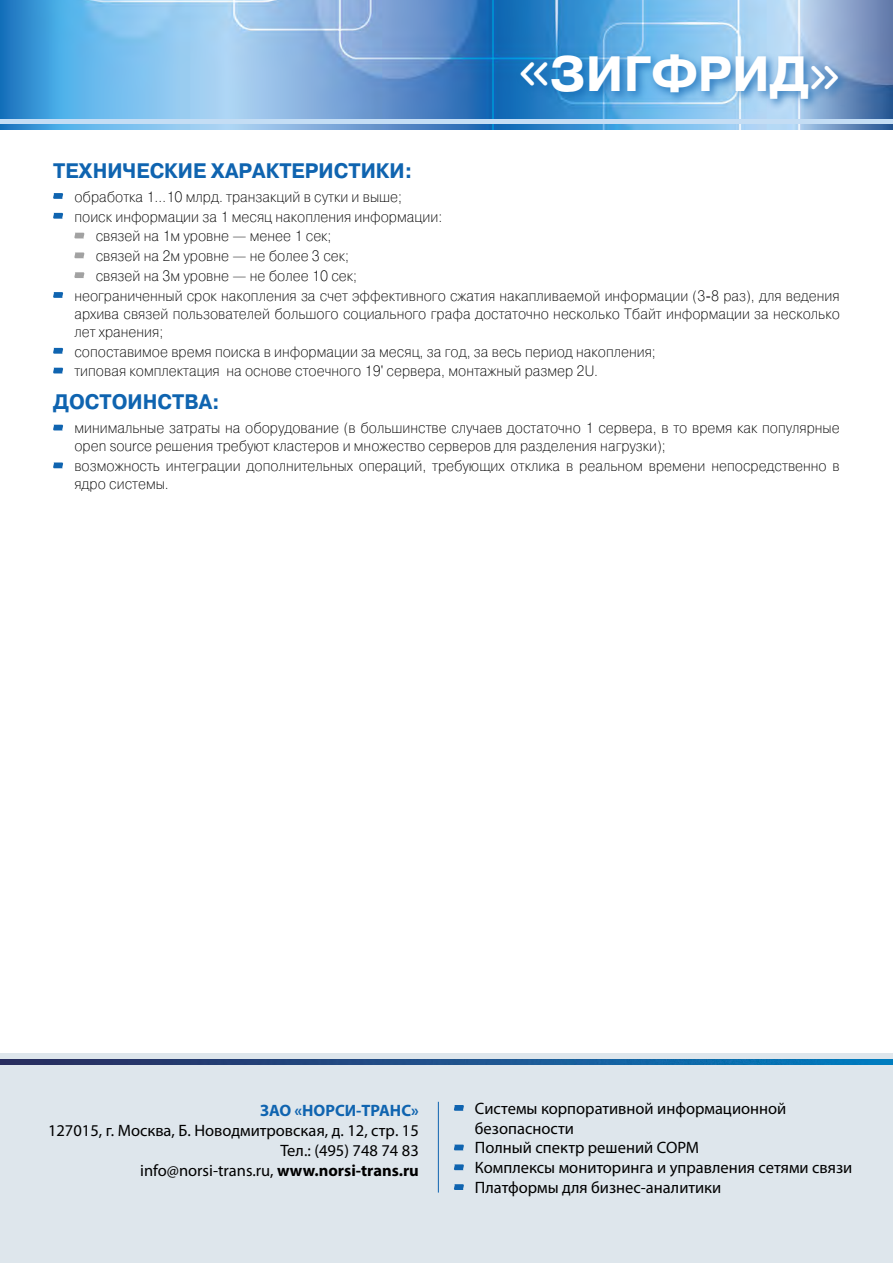
<style>
.page{position:relative;width:893px;height:1263px;background:#fff}
.page>*{position:absolute;margin:0;border:0;box-sizing:border-box;transform-origin:0 0}
.t1{font:700 49.5px "Pragmatica C";color:#fff}
.t2{font:700 21px "Pragmatica C";color:#0f64b0;scale:.95 1}
.t3{font:16.5px/19.8px "Myriad Pro";color:#000}
.t4{font:700 16.5px "Myriad Pro";color:#0f64b0}
.t5{font:15px/18px "Pragmatica Light C";color:#000;scale:.95 1}
.s1{font-family:"Chevin Pro";font-weight:500}
.s2{font-weight:700}
</style>
<div class="page">
<div style="left:0;top:1053px;width:893px;height:210px;background:#dee6ec"></div>
<img style="left:0;top:1060px;width:893px;height:4px">
<svg style="left:454px;top:1105px;width:10px;height:6px"></svg>
<svg style="left:454px;top:1144px;width:10px;height:6px"></svg>
<svg style="left:454px;top:1164px;width:10px;height:6px"></svg>
<svg style="left:454px;top:1184px;width:10px;height:6px"></svg>
<hr style="left:438px;top:1102px;width:1px;height:90px;background:#0f64b0">
<img style="left:0;top:0;width:893px;height:130px">
<div style="left:0;top:119px;width:893px;height:5px;background:#c4ddf4"></div>
<div style="left:516px;top:50px;width:333px;height:61px;background:#0f64b0;opacity:.75"></div>
<svg style="left:53px;top:193px;width:10px;height:6px"></svg>
<svg style="left:53px;top:213px;width:10px;height:6px"></svg>
<svg style="left:74px;top:233px;width:11px;height:5px"></svg>
<svg style="left:74px;top:252px;width:11px;height:6px"></svg>
<svg style="left:74px;top:272px;width:11px;height:6px"></svg>
<svg style="left:53px;top:292px;width:10px;height:6px"></svg>
<svg style="left:53px;top:348px;width:10px;height:6px"></svg>
<svg style="left:53px;top:368px;width:10px;height:5px"></svg>
<svg style="left:53px;top:425px;width:10px;height:5px"></svg>
<svg style="left:53px;top:462px;width:10px;height:6px"></svg>
<h1 class="t1" style="left:519px;top:47px;width:322px"><span class="s1">«</span>Зигфрид<span class="s1">»</span></h1>
<h2 class="t2" style="left:53px;top:159px;width:380px">Технические характеристики:</h2>
<p class="t5" style="left:74px;top:188px;width:346px">обработка 1…10 млрд. транзакций в сутки и выше;</p>
<p class="t5" style="left:74px;top:208px;width:389px">поиск информации за 1 месяц накопления информации:</p>
<p class="t5" style="left:96px;top:227px;width:250px">связей на 1м уровне — менее 1 сек;</p>
<p class="t5" style="left:96px;top:247px;width:268px">связей на 2м уровне — не более 3 сек;</p>
<p class="t5" style="left:96px;top:267px;width:277px">связей на 3м уровне — не более 10 сек;</p>
<p class="t5" style="left:74px;top:287px;width:807px">неограниченный срок накопления за счет эффективного сжатия накапливаемой информации (3-8 раз), для ведения</p>
<p class="t5" style="left:74px;top:305px;width:807px">архива связей пользователей большого социального графа достаточно несколько Тбайт информации за несколько лет хранения;</p>
<p class="t5" style="left:74px;top:342px;width:614px;line-height:19.8px">сопоставимое время поиска в информации за месяц, за год, за весь период накопления; типовая комплектация на основе стоечного 19' сервера, монтажный размер 2U.</p>
<h2 class="t2" style="left:53px;top:391px;width:177px">Достоинства:</h2>
<p class="t5" style="left:74px;top:419px;width:807px">минимальные затраты на оборудование (в большинстве случаев достаточно 1 сервера, в то время как популярные open source решения требуют кластеров и множество серверов для разделения нагрузки);</p>
<p class="t5" style="left:74px;top:457px;width:807px">возможность интеграции дополнительных операций, требующих отклика в реальном времени непосредственно в ядро системы.</p>
<p class="t4" style="left:260px;top:1100px;width:160px">ЗАО «НОРСИ-ТРАНС»</p>
<p class="t3" style="left:48px;top:1120px;width:372px;text-align:right">127015, г. Москва, Б. Новодмитровская, д. 12, стр. 15<br>Тел.: (495) 748 74 83<br>info@norsi-trans.ru, <span class="s2">www.norsi-trans.ru</span></p>
<p class="t3" style="left:475px;top:1098px;width:379px">Системы корпоративной информационной безопасности<br>Полный спектр решений СОРМ<br>Комплексы мониторинга и управления сетями связи<br>Платформы для бизнес-аналитики</p>
</div>
